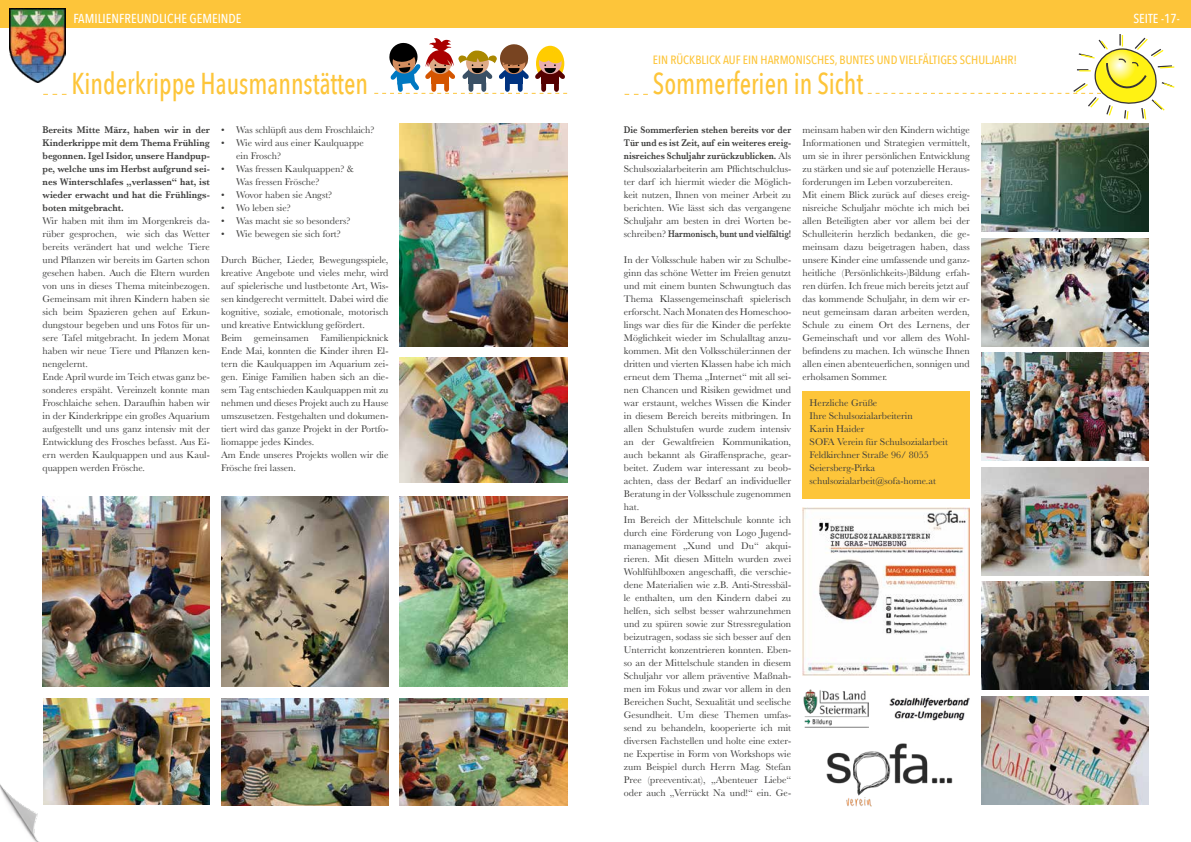
<style>
.page{position:relative;width:1191px;height:842px;background:#fff}
.page>*{position:absolute;margin:0;border:0;box-sizing:border-box;transform-origin:0 0}
.t1{font:500 30.2px "Avenir Next Condensed";color:#fdc53a;scale:.87 1}
.t2{font:500 13px "Avenir Next Condensed";color:#fff}
.t3{font:500 12px "Avenir Next Condensed";color:#fdc53a}
.t4{font:10px/13px "Baskerville";color:#3c3c3b}
.t5{font:600 10px/13px "Baskerville";color:#3c3c3b;text-align:justify;scale:.92 1}
.s1{font-weight:600}
</style>
<div class="page">
<div style="left:0;top:0;width:1191px;height:28px;background:#fdc53a"></div>
<img style="left:9px;top:9px;width:57px;height:66px">
<img style="left:0;top:784px;width:39px;height:58px">
<img style="left:24px;top:48px;width:43px;height:47px">
<img style="left:400px;top:124px;width:167px;height:223px">
<img style="left:400px;top:357px;width:167px;height:126px">
<img style="left:43px;top:496px;width:167px;height:190px">
<img style="left:221px;top:496px;width:167px;height:190px">
<img style="left:43px;top:698px;width:167px;height:107px">
<img style="left:221px;top:698px;width:167px;height:107px">
<img style="left:400px;top:496px;width:167px;height:190px">
<img style="left:400px;top:698px;width:167px;height:107px">
<svg style="left:624px;top:94px;width:24px;height:1px"></svg>
<img style="left:802px;top:507px;width:167px;height:168px">
<img style="left:803px;top:690px;width:65px;height:37px">
<img style="left:890px;top:697px;width:79px;height:24px">
<img style="left:826px;top:743px;width:127px;height:64px">
<img style="left:981px;top:124px;width:167px;height:108px">
<img style="left:981px;top:238px;width:167px;height:108px">
<img style="left:981px;top:353px;width:167px;height:108px">
<img style="left:981px;top:467px;width:167px;height:108px">
<img style="left:981px;top:582px;width:167px;height:108px">
<img style="left:981px;top:697px;width:167px;height:108px">
<div style="left:802px;top:391px;width:167px;height:108px;background:#fdc53a"></div>
<svg style="left:374px;top:38px;width:193px;height:56px"></svg>
<svg style="left:867px;top:34px;width:307px;height:86px"></svg>
<h2 class="t2" style="left:73px;top:11px;width:170px">FAMILIENFREUNDLICHE GEMEINDE</h2>
<h2 class="t2" style="left:1133px;top:11px;width:48px">SEITE -17-</h2>
<h1 class="t1" style="left:72px;top:66px;width:342px">Kinderkrippe Hausmannstätten</h1>
<p class="t5" style="left:43px;top:123px;width:183px">Bereits Mitte März, haben wir in der Kinderkrippe mit dem Thema Frühling begonnen. Igel Isidor, unsere Handpup&shy;pe, welche uns im Herbst aufgrund sei&shy;nes Winterschlafes „verlassen“ hat, ist wieder erwacht und hat die Frühlings&shy;boten mitgebracht.</p>
<p class="t4" style="left:43px;top:214px;width:169px">Wir haben mit ihm im Morgenkreis da&shy;rüber gesprochen, wie sich das Wetter bereits verändert hat und welche Tiere und Pflanzen wir bereits im Garten schon gesehen haben. Auch die Eltern wurden von uns in dieses Thema miteinbezogen.<br>Gemeinsam mit ihren Kindern haben sie sich beim Spazieren gehen auf Erkun&shy;dungstour begeben und uns Fotos für un&shy;sere Tafel mitgebracht. In jedem Monat haben wir neue Tiere und Pflanzen ken&shy;nengelernt.<br>Ende April wurde im Teich etwas ganz be&shy;sonderes erspäht. Vereinzelt konnte man Froschlaiche sehen. Daraufhin haben wir in der Kinderkrippe ein großes Aquarium aufgestellt und uns ganz intensiv mit der Entwicklung des Frosches befasst. Aus Ei&shy;ern werden Kaulquappen und aus Kaul&shy;quappen werden Frösche.</p>
<p class="t4" style="left:221px;top:123px;width:155px">• Was schlüpft aus dem Froschlaich?</p>
<p class="t4" style="left:236px;top:136px;width:129px;text-indent:-15px">• Wie wird aus einer Kaulquappe ein Frosch?</p>
<p class="t4" style="left:236px;top:162px;width:119px;text-indent:-15px">• Was fressen Kaulquappen? &amp;<br>Was fressen Frösche?</p>
<p class="t4" style="left:221px;top:188px;width:113px">• Wovor haben sie Angst?</p>
<p class="t4" style="left:221px;top:201px;width:71px">• Wo leben sie?</p>
<p class="t4" style="left:221px;top:214px;width:131px">• Was macht sie so besonders?</p>
<p class="t4" style="left:221px;top:227px;width:121px">• Wie bewegen sie sich fort?</p>
<p class="t4" style="left:221px;top:253px;width:169px">Durch Bücher, Lieder, Bewegungsspiele, kreative Angebote und vieles mehr, wird auf spielerische und lustbetonte Art, Wis&shy;sen kindgerecht vermittelt. Dabei wird die kognitive, soziale, emotionale, motorisch und kreative Entwicklung gefördert.<br>Beim gemeinsamen Familienpicknick Ende Mai, konnten die Kinder ihren El&shy;tern die Kaulquappen im Aquarium zei&shy;gen. Einige Familien haben sich an die&shy;sem Tag entschieden Kaulquappen mit zu nehmen und dieses Projekt auch zu Hause umszusetzen. Festgehalten und dokumen&shy;tiert wird das ganze Projekt in der Portfo&shy;liomappe jedes Kindes.<br>Am Ende unseres Projekts wollen wir die Frösche frei lassen.</p>
<p class="t3" style="left:653px;top:53px;width:366px">EIN RÜCKBLICK AUF EIN HARMONISCHES, BUNTES UND VIELFÄLTIGES SCHULJAHR!</p>
<h1 class="t1" style="left:653px;top:66px;width:243px">Sommerferien in Sicht</h1>
<p class="t4" style="left:802px;top:123px;width:169px">meinsam haben wir den Kindern wichtige Informationen und Strategien vermittelt, um sie in ihrer persönlichen Entwicklung zu stärken und sie auf potenzielle Heraus&shy;forderungen im Leben vorzubereiten.<br>Mit einem Blick zurück auf dieses ereig&shy;nisreiche Schuljahr möchte ich mich bei allen Beteiligten aber vor allem bei der Schulleiterin herzlich bedanken, die ge&shy;meinsam dazu beigetragen haben, dass unsere Kinder eine umfassende und ganz&shy;heitliche (Persönlichkeits-)Bildung erfah&shy;ren dürfen. Ich freue mich bereits jetzt auf das kommende Schuljahr, in dem wir er&shy;neut gemeinsam daran arbeiten werden, Schule zu einem Ort des Lernens, der Gemeinschaft und vor allem des Wohl&shy;befindens zu machen. Ich wünsche Ihnen allen einen abenteuerlichen, sonnigen und erholsamen Sommer.</p>
<p class="t4" style="left:809px;top:397px;width:140px">Herzliche Grüße<br>Ihre Schulsozialarbeiterin<br>Karin Haider<br>SOFA Verein für Schulsozialarbeit<br>Feldkirchner Straße 96/ 8055<br>Seiersberg-Pirka schulsozialarbeit@sofa-home.at</p>
<p class="t4" style="left:624px;top:123px;width:169px;text-align:justify"><span class="s1">Die Sommerferien stehen bereits vor der Tür und es ist Zeit, auf ein weiteres ereig&shy;nisreiches Schuljahr zurückzublicken.</span> Als Schulsozialarbeiterin am Pflichtschulclus&shy;ter darf ich hiermit wieder die Möglich&shy;keit nutzen, Ihnen von meiner Arbeit zu berichten. Wie lässt sich das vergangene Schuljahr am besten in drei Worten be&shy;schreiben? <span class="s1">Harmonisch, bunt und vielfältig!</span></p>
<p class="t4" style="left:624px;top:253px;width:169px">In der Volksschule haben wir zu Schulbe&shy;ginn das schöne Wetter im Freien genutzt und mit einem bunten Schwungtuch das Thema Klassengemeinschaft spielerisch erforscht. Nach Monaten des Homeschoo&shy;lings war dies für die Kinder die perfekte Möglichkeit wieder im Schulalltag anzu&shy;kommen. Mit den Volksschüler:innen der dritten und vierten Klassen habe ich mich erneut dem Thema „Internet“ mit all sei&shy;nen Chancen und Risiken gewidmet und war erstaunt, welches Wissen die Kinder in diesem Bereich bereits mitbringen. In allen Schulstufen wurde zudem intensiv an der Gewaltfreien Kommunikation, auch bekannt als Giraffensprache, gear&shy;beitet. Zudem war interessant zu beob&shy;achten, dass der Bedarf an individueller Beratung in der Volksschule zugenommen hat.<br>Im Bereich der Mittelschule konnte ich durch eine Förderung von Logo Jugend&shy;management „Xund und Du“ akqui&shy;rieren. Mit diesen Mitteln wurden zwei Wohlfühlboxen angeschafft, die verschie&shy;dene Materialien wie z.B. Anti-Stressbäl&shy;le enthalten, um den Kindern dabei zu helfen, sich selbst besser wahrzunehmen und zu spüren sowie zur Stressregulation beizutragen, sodass sie sich besser auf den Unterricht konzentrieren konnten. Eben&shy;so an der Mittelschule standen in diesem Schuljahr vor allem präventive Maßnah&shy;men im Fokus und zwar vor allem in den Bereichen Sucht, Sexualität und seelische Gesundheit. Um diese Themen umfas&shy;send zu behandeln, kooperierte ich mit diversen Fachstellen und holte eine exter&shy;ne Expertise in Form von Workshops wie zum Beispiel durch Herrn Mag. Stefan Pree (preeventiv.at), „Abenteuer Liebe“ oder auch „Verrückt Na und!“ ein. Ge-</p>
</div>
